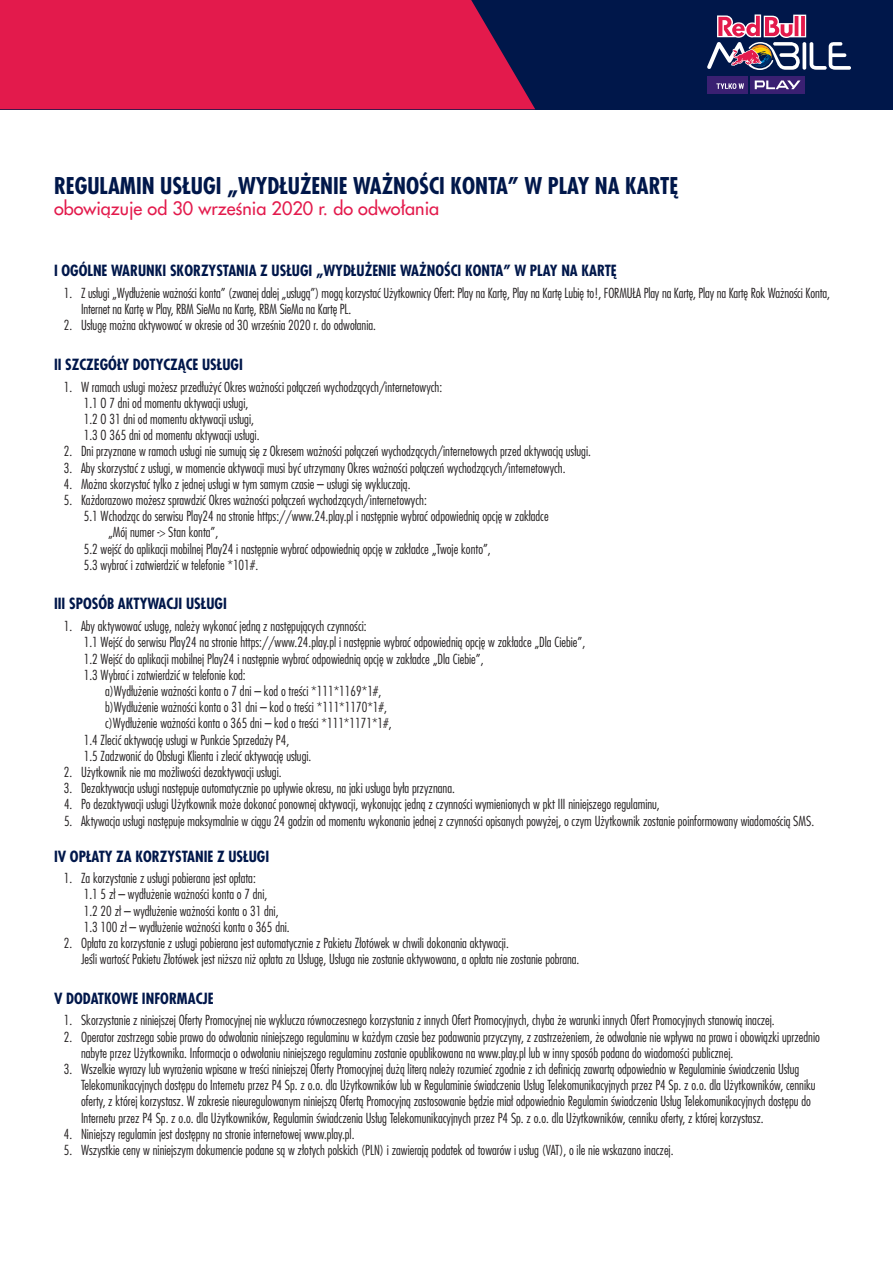
<style>
.page{position:relative;width:893px;height:1263px;background:#fff}
.page>*{position:absolute;margin:0;border:0;box-sizing:border-box;transform-origin:0 0}
.t1{font:700 condensed 22.5px "Futura Std";color:#00174a}
.t2{font:500 18px "Futura Std";color:#e31a4c}
.t3{font:700 condensed 15px "Futura Std";color:#00174a}
.t4{font:300 condensed 13.5px/16.2px "Futura Std";color:#231f20}
</style>
<div class="page">
<div style="left:0;top:0;width:893px;height:109px;background:#00174a"></div>
<div style="left:0;top:0;width:535px;height:109px;background:#e31a4c"></div>
<svg style="left:750px;top:76px;width:55px;height:18px"></svg>
<svg style="left:755px;top:81px;width:45px;height:8px"></svg>
<div style="left:707px;top:76px;width:41px;height:18px;background:#3a2072"></div>
<svg style="left:716px;top:83px;width:28px;height:6px"></svg>
<svg style="left:707px;top:14px;width:144px;height:56px"></svg>
<hr style="left:795px;top:16px;width:3px;height:20px;background:#e31a4c">
<h1 class="t1" style="left:54px;top:171px;width:626px">REGULAMIN USŁUGI „WYDŁUŻENIE WAŻNOŚCI KONTA” W PLAY NA KARTĘ</h1>
<h2 class="t2" style="left:54px;top:197px;width:387px">obowiązuje od 30 września 2020 r. do odwołania</h2>
<p class="t3" style="left:54px;top:262px;width:564px">I OGÓLNE WARUNKI SKORZYSTANIA Z USŁUGI „WYDŁUŻENIE WAŻNOŚCI KONTA” W PLAY NA KARTĘ</p>
<p class="t4" style="left:81px;top:285px;width:750px;text-indent:-17px">1. Z usługi „Wydłużenie ważności konta” (zwanej dalej „usługą”) mogą korzystać Użytkownicy Ofert: Play na Kartę, Play na Kartę Lubię to!, FORMUŁA Play na Kartę, Play na Kartę Rok Ważności Konta,<br>Internet na Kartę w Play, RBM SieMa na Kartę, RBM SieMa na Kartę PL.</p>
<p class="t4" style="left:64px;top:317px;width:313px">2. Usługę można aktywować w okresie od 30 września 2020 r. do odwołania.</p>
<p class="t3" style="left:54px;top:355px;width:190px">II SZCZEGÓŁY DOTYCZĄCE USŁUGI</p>
<p class="t4" style="left:84px;top:379px;width:360px;text-indent:-20px">1. W ramach usługi możesz przedłużyć Okres ważności połączeń wychodzących/internetowych:<br>1.1 O 7 dni od momentu aktywacji usługi,<br>1.2 O 31 dni od momentu aktywacji usługi,<br>1.3 O 365 dni od momentu aktywacji usługi.</p>
<p class="t4" style="left:64px;top:443px;width:528px">2. Dni przyznane w ramach usługi nie sumują się z Okresem ważności połączeń wychodzących/internetowych przed aktywacją usługi.</p>
<p class="t4" style="left:64px;top:460px;width:503px">3. Aby skorzystać z usługi, w momencie aktywacji musi być utrzymany Okres ważności połączeń wychodzących/internetowych.</p>
<p class="t4" style="left:64px;top:476px;width:348px">4. Można skorzystać tylko z jednej usługi w tym samym czasie – usługi się wykluczają.</p>
<p class="t4" style="left:64px;top:492px;width:364px">5. Każdorazowo możesz sprawdzić Okres ważności połączeń wychodzących/internetowych:</p>
<p class="t4" style="left:84px;top:508px;width:466px">5.1 Wchodząc do serwisu Play24 na stronie https://www.24.play.pl i następnie wybrać odpowiednią opcję w zakładce</p>
<p class="t4" style="left:108px;top:524px;width:112px">„Mój numer -&gt; Stan konta”,</p>
<p class="t4" style="left:84px;top:541px;width:408px">5.2 wejść do aplikacji mobilnej Play24 i następnie wybrać odpowiednią opcję w zakładce „Twoje konto”,</p>
<p class="t4" style="left:84px;top:557px;width:176px">5.3 wybrać i zatwierdzić w telefonie *101#.</p>
<p class="t3" style="left:54px;top:595px;width:174px">III SPOSÓB AKTYWACJI USŁUGI</p>
<p class="t4" style="left:64px;top:618px;width:304px">1. Aby aktywować usługę, należy wykonać jedną z następujących czynności:</p>
<p class="t4" style="left:84px;top:634px;width:503px">1.1 Wejść do serwisu Play24 na stronie https://www.24.play.pl i następnie wybrać odpowiednią opcję w zakładce „Dla Ciebie”,</p>
<p class="t4" style="left:84px;top:650px;width:401px">1.2 Wejść do aplikacji mobilnej Play24 i następnie wybrać odpowiednią opcję w zakładce „Dla Ciebie”,</p>
<p class="t4" style="left:84px;top:667px;width:163px">1.3 Wybrać i zatwierdzić w telefonie kod:</p>
<p class="t4" style="left:105px;top:683px;width:278px">a)Wydłużenie ważności konta o 7 dni – kod o treści *111*1169*1#,</p>
<p class="t4" style="left:105px;top:699px;width:283px">b)Wydłużenie ważności konta o 31 dni – kod o treści *111*1170*1#,</p>
<p class="t4" style="left:105px;top:715px;width:288px">c)Wydłużenie ważności konta o 365 dni – kod o treści *111*1171*1#,</p>
<p class="t4" style="left:84px;top:731px;width:207px">1.4 Zlecić aktywację usługi w Punkcie Sprzedaży P4,</p>
<p class="t4" style="left:84px;top:748px;width:229px">1.5 Zadzwonić do Obsługi Klienta i zlecić aktywację usługi.</p>
<p class="t4" style="left:64px;top:764px;width:219px">2. Użytkownik nie ma możliwości dezaktywacji usługi.</p>
<p class="t4" style="left:64px;top:780px;width:392px">3. Dezaktywacja usługi następuje automatycznie po upływie okresu, na jaki usługa była przyznana.</p>
<p class="t4" style="left:64px;top:796px;width:597px">4. Po dezaktywacji usługi Użytkownik może dokonać ponownej aktywacji, wykonując jedną z czynności wymienionych w pkt III niniejszego regulaminu,</p>
<p class="t4" style="left:64px;top:812px;width:752px">5. Aktywacja usługi następuje maksymalnie w ciągu 24 godzin od momentu wykonania jednej z czynności opisanych powyżej, o czym Użytkownik zostanie poinformowany wiadomością SMS.</p>
<p class="t3" style="left:54px;top:847px;width:217px">IV OPŁATY ZA KORZYSTANIE Z USŁUGI</p>
<p class="t4" style="left:84px;top:870px;width:207px;text-indent:-20px">1. Za korzystanie z usługi pobierana jest opłata:<br>1.1 5 zł – wydłużenie ważności konta o 7 dni,<br>1.2 20 zł – wydłużenie ważności konta o 31 dni, 1.3 100 zł – wydłużenie ważności konta o 365 dni.</p>
<p class="t4" style="left:81px;top:935px;width:500px;text-indent:-17px">2. Opłata za korzystanie z usługi pobierana jest automatycznie z Pakietu Złotówek w chwili dokonania aktywacji.<br>Jeśli wartość Pakietu Złotówek jest niższa niż opłata za Usługę, Usługa nie zostanie aktywowana, a opłata nie zostanie pobrana.</p>
<p class="t3" style="left:54px;top:989px;width:161px">V DODATKOWE INFORMACJE</p>
<p class="t4" style="left:64px;top:1012px;width:712px">1. Skorzystanie z niniejszej Oferty Promocyjnej nie wyklucza równoczesnego korzystania z innych Ofert Promocyjnych, chyba że warunki innych Ofert Promocyjnych stanowią inaczej.</p>
<p class="t4" style="left:81px;top:1028px;width:740px;text-indent:-17px">2. Operator zastrzega sobie prawo do odwołania niniejszego regulaminu w każdym czasie bez podawania przyczyny, z zastrzeżeniem, że odwołanie nie wpływa na prawa i obowiązki uprzednio nabyte przez Użytkownika. Informacja o odwołaniu niniejszego regulaminu zostanie opublikowana na www.play.pl lub w inny sposób podana do wiadomości publicznej.</p>
<p class="t4" style="left:81px;top:1061px;width:736px;text-indent:-17px">3. Wszelkie wyrazy lub wyrażenia wpisane w treści niniejszej Oferty Promocyjnej dużą literą należy rozumieć zgodnie z ich definicją zawartą odpowiednio w Regulaminie świadczenia Usług Telekomunikacyjnych dostępu do Internetu przez P4 Sp. z o.o. dla Użytkowników lub w Regulaminie świadczenia Usług Telekomunikacyjnych przez P4 Sp. z o.o. dla Użytkowników, cenniku oferty, z której korzystasz. W zakresie nieuregulowanym niniejszą Ofertą Promocyjną zastosowanie będzie miał odpowiednio Regulamin świadczenia Usług Telekomunikacyjnych dostępu do Internetu przez P4 Sp. z o.o. dla Użytkowników, Regulamin świadczenia Usług Telekomunikacyjnych przez P4 Sp. z o.o. dla Użytkowników, cenniku oferty, z której korzystasz.</p>
<p class="t4" style="left:64px;top:1126px;width:292px">4. Niniejszy regulamin jest dostępny na stronie internetowej www.play.pl.</p>
<p class="t4" style="left:64px;top:1142px;width:611px">5. Wszystkie ceny w niniejszym dokumencie podane są w złotych polskich (PLN) i zawierają podatek od towarów i usług (VAT), o ile nie wskazano inaczej.</p>
</div>
